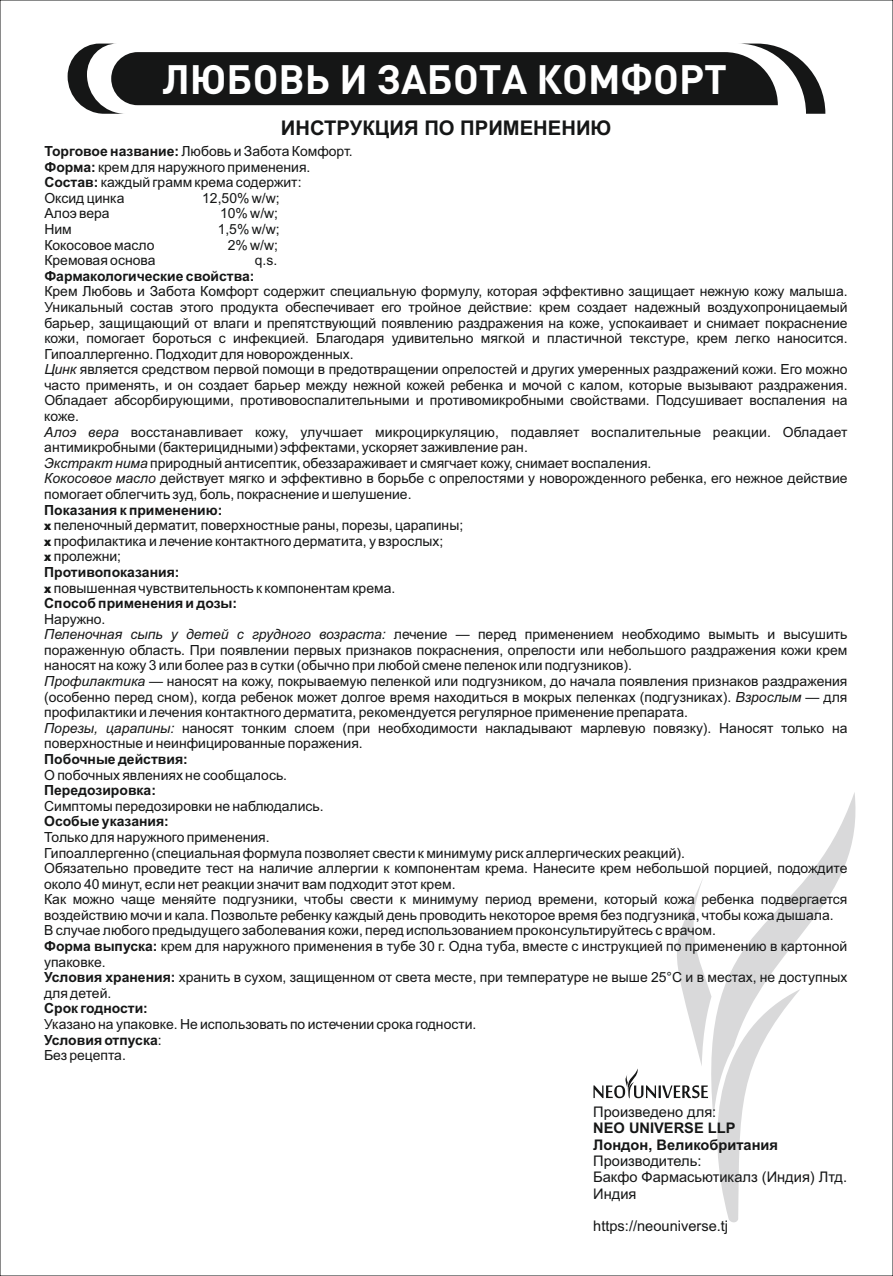
<style>
.page{position:relative;width:893px;height:1276px;background:#fff}
.page>*{position:absolute;margin:0;border:0;box-sizing:border-box;transform-origin:0 0}
.t1{font:700 40.5px "DIN Pro";color:#fff}
.t2{font:700 20.25px "Arial";color:#151616}
.t3{font:14.62px/16.4px "Arial";color:#151616}
.t4{font:700 14.62px/16.4px "Arial";color:#151616}
.t5{font:13.95px/15.5px "Arial";color:#151616}
.t6{font:700 13.95px "Arial";color:#151616}
.s1{font-weight:700}
.s2{font-style:italic}
.s3{font-family:"Swiss 721 BT";font-weight:900;font-size:11.92px}
</style>
<div class="page">
<svg style="left:667px;top:792px;width:189px;height:431px"></svg>
<svg style="left:593px;top:1068px;width:115px;height:30px"></svg>
<svg style="left:68px;top:44px;width:757px;height:70px"></svg>
<div style="left:111px;top:52px;width:667px;height:53px;background:#151616"></div>
<h1 class="t1" style="left:162px;top:63px;width:566px">ЛЮБОВЬ И ЗАБОТА КОМФОРТ</h1>
<h2 class="t2" style="left:281px;top:120px;width:332px">ИНСТРУКЦИЯ ПО ПРИМЕНЕНИЮ</h2>
<p class="t5" style="left:44px;top:145px;width:310px"><span class="s1">Торговое название:</span> Любовь и Забота Комфорт.<br><span class="s1">Форма:</span> крем для наружного применения.<br><span class="s1">Состав:</span> каждый грамм крема содержит:<br>Оксид цинка</p>
<p class="t5" style="left:202px;top:191px;width:79px">12,50% w/w;</p>
<p class="t5" style="left:44px;top:207px;width:67px">Алоэ вера</p>
<p class="t5" style="left:220px;top:207px;width:60px">10% w/w;</p>
<p class="t5" style="left:44px;top:223px;width:29px">Ним</p>
<p class="t5" style="left:218px;top:223px;width:64px">1,5% w/w;</p>
<p class="t5" style="left:44px;top:238px;width:112px">Кокосовое масло</p>
<p class="t5" style="left:228px;top:238px;width:52px">2% w/w;</p>
<p class="t5" style="left:44px;top:254px;width:113px">Кремовая основа</p>
<p class="t5" style="left:255px;top:254px;width:24px">q.s.</p>
<p class="t6" style="left:44px;top:271px;width:212px">Фармакологические свойства:</p>
<p class="t5" style="left:44px;top:285px;width:805px">Крем Любовь и Забота Комфорт содержит специальную формулу, которая эффективно защищает нежную кожу малыша.<br>Уникальный состав этого продукта обеспечивает его тройное действие: крем создает надежный воздухопроницаемый барьер, защищающий от влаги и препятствующий появлению раздражения на коже, успокаивает и снимает покраснение кожи, помогает бороться с инфекцией. Благодаря удивительно мягкой и пластичной текстуре, крем легко наносится.<br>Гипоаллергенно. Подходит для новорожденных.<br><span class="s2">Цинк</span> является средством первой помощи в предотвращении опрелостей и других умеренных раздражений кожи. Его можно часто применять, и он создает барьер между нежной кожей ребенка и мочой с калом, которые вызывают раздражения.<br>Обладает абсорбирующими, противовоспалительными и противомикробными свойствами. Подсушивает воспаления на коже.<br><span class="s2">Алоэ вера</span> восстанавливает кожу, улучшает микроциркуляцию, подавляет воспалительные реакции. Обладает антимикробными (бактерицидными) эффектами, ускоряет заживление ран.<br><span class="s2">Экстракт нима</span> природный антисептик, обеззараживает и смягчает кожу, снимает воспаления.<br><span class="s2">Кокосовое масло</span> действует мягко и эффективно в борьбе с опрелостями у новорожденного ребенка, его нежное действие помогает облегчить зуд, боль, покраснение и шелушение.</p>
<p class="t5" style="left:44px;top:503px;width:420px"><span class="s1">Показания к применению:<br></span><span class="s3">x</span> пеленочный дерматит, поверхностные раны, порезы, царапины; <span class="s3">x</span> профилактика и лечение контактного дерматита, у взрослых;<br><span class="s3">x</span> пролежни;<br><span class="s1">Противопоказания:<br></span><span class="s3">x</span> повышенная чувствительность к компонентам крема.<br><span class="s1">Способ применения и дозы:</span></p>
<p class="t5" style="left:44px;top:612px;width:805px">Наружно.<br><span class="s2">Пеленочная сыпь у детей с грудного возраста:</span> лечение — перед применением необходимо вымыть и высушить пораженную область. При появлении первых признаков покраснения, опрелости или небольшого раздражения кожи крем наносят на кожу 3 или более раз в сутки (обычно при любой смене пеленок или подгузников).<br><span class="s2">Профилактика</span> — наносят на кожу, покрываемую пеленкой или подгузником, до начала появления признаков раздражения (особенно перед сном), когда ребенок может долгое время находиться в мокрых пеленках (подгузниках). <span class="s2">Взрослым</span> — для профилактики и лечения контактного дерматита, рекомендуется регулярное применение препарата.<br><span class="s2">Порезы, царапины:</span> наносят тонким слоем (при необходимости накладывают марлевую повязку). Наносят только на поверхностные и неинфицированные поражения.</p>
<p class="t6" style="left:44px;top:754px;width:145px">Побочные действия:</p>
<p class="t5" style="left:44px;top:768px;width:244px">О побочных явлениях не сообщалось.</p>
<p class="t6" style="left:44px;top:785px;width:113px">Передозировка:</p>
<p class="t5" style="left:44px;top:799px;width:281px">Симптомы передозировки не наблюдались.</p>
<p class="t6" style="left:44px;top:816px;width:126px">Особые указания:</p>
<p class="t5" style="left:44px;top:830px;width:805px">Только для наружного применения.<br>Гипоаллергенно (специальная формула позволяет свести к минимуму риск аллергических реакций).<br>Обязательно проведите тест на наличие аллергии к компонентам крема. Нанесите крем небольшой порцией, подождите около 40 минут, если нет реакции значит вам подходит этот крем.<br>Как можно чаще меняйте подгузники, чтобы свести к минимуму период времени, который кожа ребенка подвергается воздействию мочи и кала. Позвольте ребенку каждый день проводить некоторое время без подгузника, чтобы кожа дышала.<br>В случае любого предыдущего заболевания кожи, перед использованием проконсультируйтесь с врачом.<br><span class="s1">Форма выпуска:</span> крем для наружного применения в тубе 30 г. Одна туба, вместе с инструкцией по применению в картонной упаковке.<br><span class="s1">Условия хранения:</span> хранить в сухом, защищенном от света месте, при температуре не выше 25°С и в местах, не доступных для детей.</p>
<p class="t6" style="left:44px;top:1003px;width:105px">Срок годности:</p>
<p class="t5" style="left:44px;top:1017px;width:434px">Указано на упаковке. Не использовать по истечении срока годности.<br><span class="s1">Условия отпуска</span>:<br>Без рецепта.</p>
<p class="t3" style="left:593px;top:1105px;width:125px">Произведено для:</p>
<p class="t4" style="left:593px;top:1121px;width:186px">NEO UNIVERSE LLP<br>Лондон, Великобритания</p>
<p class="t3" style="left:593px;top:1154px;width:255px">Производитель:<br>Бакфо Фармасьютикалз (Индия) Лтд.<br>Индия</p>
<p class="t3" style="left:593px;top:1219px;width:136px">https://neouniverse.tj</p>
</div>
